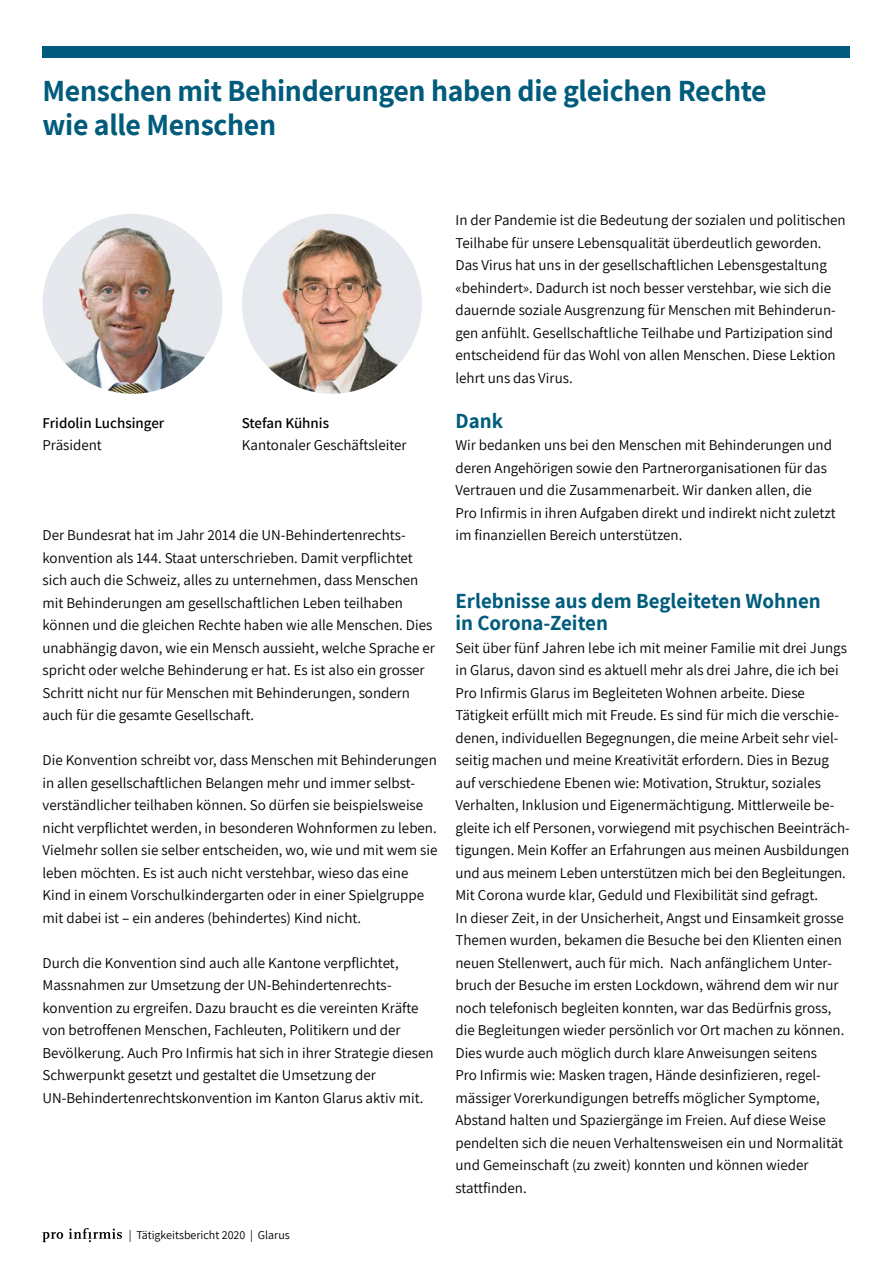
<style>
.page{position:relative;width:893px;height:1263px;background:#fff}
.page>*{position:absolute;margin:0;border:0;box-sizing:border-box;transform-origin:0 0}
.t1{font:700 30px/33.8px "Assistant";letter-spacing:-.01em;color:#015c7c}
.t2{font:700 21px/22.5px "Assistant";color:#015c7c}
.t3{font:15px/22.5px "Assistant";color:#000}
.t4{font:600 15px "Assistant";color:#000}
.t5{font:12px "Assistant";color:#000}
</style>
<div class="page">
<svg style="left:42px;top:1232px;width:21px;height:10px"></svg>
<svg style="left:69px;top:1228px;width:53px;height:14px"></svg>
<img style="left:43px;top:214px;width:180px;height:180px">
<img style="left:242px;top:214px;width:180px;height:180px">
<div style="left:43px;top:47px;width:807px;height:11px;background:#015c7c"></div>
<h2 class="t1" style="left:43px;top:73px;width:726px">Menschen mit Behinderungen haben die gleichen Rechte wie alle Menschen</h2>
<p class="t4" style="left:43px;top:412px;width:123px">Fridolin Luchsinger</p>
<p class="t3" style="left:43px;top:433px;width:61px">Präsident</p>
<p class="t4" style="left:242px;top:412px;width:89px">Stefan Kühnis</p>
<p class="t3" style="left:242px;top:433px;width:166px">Kantonaler Geschäftsleiter</p>
<p class="t3" style="left:43px;top:523px;width:394px">Der Bundesrat hat im Jahr 2014 die UN-Behindertenrechts&shy;konvention als 144. Staat unterschrieben. Damit verpflichtet sich auch die Schweiz, alles zu unternehmen, dass Menschen mit Behinderungen am gesellschaftlichen Leben teilhaben können und die gleichen Rechte haben wie alle Menschen. Dies unabhängig davon, wie ein Mensch aussieht, welche Sprache er spricht oder welche Behinderung er hat. Es ist also ein grosser Schritt nicht nur für Menschen mit Behinderungen, sondern auch für die gesamte Gesellschaft.</p>
<p class="t3" style="left:43px;top:748px;width:396px">Die Konvention schreibt vor, dass Menschen mit Behinderungen in allen gesellschaftlichen Belangen mehr und immer selbst&shy;verständlicher teilhaben können. So dürfen sie beispielsweise nicht verpflichtet werden, in besonderen Wohnformen zu leben.<br>Vielmehr sollen sie selber entscheiden, wo, wie und mit wem sie leben möchten. Es ist auch nicht verstehbar, wieso das eine Kind in einem Vorschulkindergarten oder in einer Spielgruppe mit dabei ist – ein anderes (behindertes) Kind nicht.</p>
<p class="t3" style="left:43px;top:951px;width:393px">Durch die Konvention sind auch alle Kantone verpflichtet, Massnahmen zur Umsetzung der UN-Behindertenrechts&shy;konvention zu ergreifen. Dazu braucht es die vereinten Kräfte von betroffenen Menschen, Fachleuten, Politikern und der Bevölkerung. Auch Pro Infirmis hat sich in ihrer Strategie diesen Schwerpunkt gesetzt und gestaltet die Umsetzung der UN-Behindertenrechtskonvention im Kanton Glarus aktiv mit.</p>
<p class="t5" style="left:129px;top:1226px;width:163px">| Tätigkeitsbericht 2020 | Glarus</p>
<p class="t3" style="left:455px;top:208px;width:392px">In der Pandemie ist die Bedeutung der sozialen und politischen Teilhabe für unsere Lebensqualität überdeutlich geworden.<br>Das Virus hat uns in der gesellschaftlichen Lebensgestaltung «behindert». Dadurch ist noch besser verstehbar, wie sich die dauernde soziale Ausgrenzung für Menschen mit Behinderun&shy;gen anfühlt. Gesellschaftliche Teilhabe und Partizipation sind entscheidend für das Wohl von allen Menschen. Diese Lektion lehrt uns das Virus.</p>
<h3 class="t2" style="left:455px;top:408px;width:49px">Dank</h3>
<p class="t3" style="left:455px;top:433px;width:382px">Wir bedanken uns bei den Menschen mit Behinderungen und deren Angehörigen sowie den Partnerorganisationen für das Vertrauen und die Zusammenarbeit. Wir danken allen, die Pro Infirmis in ihren Aufgaben direkt und indirekt nicht zuletzt im finanziellen Bereich unterstützen.</p>
<h3 class="t2" style="left:455px;top:588px;width:367px">Erlebnisse aus dem Begleiteten Wohnen in Corona-Zeiten</h3>
<p class="t3" style="left:455px;top:636px;width:395px">Seit über fünf Jahren lebe ich mit meiner Familie mit drei Jungs in Glarus, davon sind es aktuell mehr als drei Jahre, die ich bei Pro Infirmis Glarus im Begleiteten Wohnen arbeite. Diese Tätigkeit erfüllt mich mit Freude. Es sind für mich die verschie&shy;denen, individuellen Begegnungen, die meine Arbeit sehr viel&shy;seitig machen und meine Kreativität erfordern. Dies in Bezug auf verschiedene Ebenen wie: Motivation, Struktur, soziales Verhalten, Inklusion und Eigenermächtigung. Mittlerweile be&shy;gleite ich elf Personen, vorwiegend mit psychischen Beeinträch&shy;tigungen. Mein Koffer an Erfahrungen aus meinen Ausbildungen und aus meinem Leben unterstützen mich bei den Begleitungen.<br>Mit Corona wurde klar, Geduld und Flexibilität sind gefragt.<br>In dieser Zeit, in der Unsicherheit, Angst und Einsamkeit grosse Themen wurden, bekamen die Besuche bei den Klienten einen neuen Stellenwert, auch für mich. Nach anfänglichem Unter&shy;bruch der Besuche im ersten Lockdown, während dem wir nur noch telefonisch begleiten konnten, war das Bedürfnis gross, die Begleitungen wieder persönlich vor Ort machen zu können.<br>Dies wurde auch möglich durch klare Anweisungen seitens<br>Pro Infirmis wie: Masken tragen, Hände desinfizieren, regel&shy;mässiger Vorerkundigungen betreffs möglicher Symptome, Abstand halten und Spaziergänge im Freien. Auf diese Weise pendelten sich die neuen Verhaltensweisen ein und Normalität und Gemeinschaft (zu zweit) konnten und können wieder stattfinden.</p>
</div>
